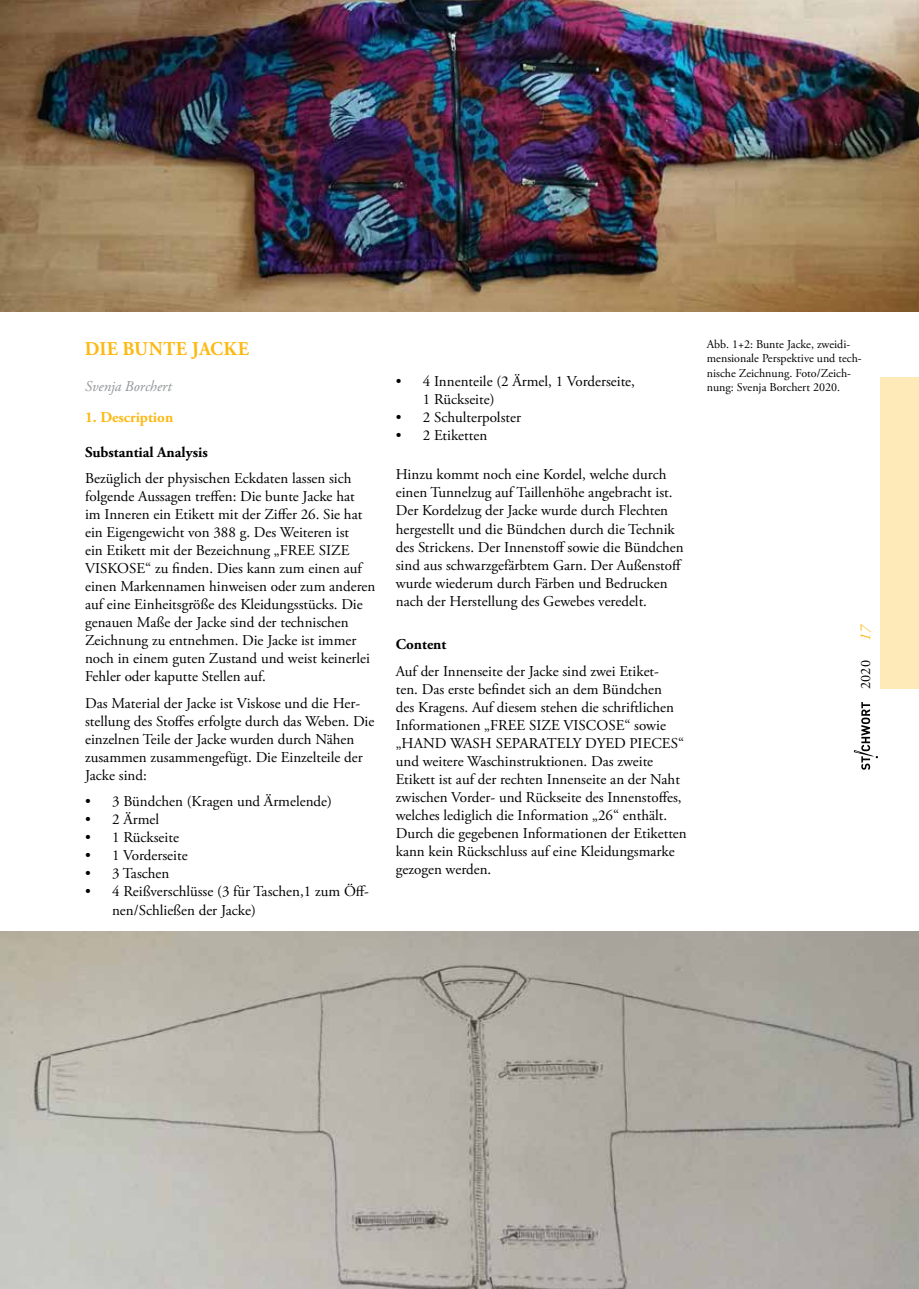
<style>
.page{position:relative;width:919px;height:1289px;background:#fff}
.page>*{position:absolute;margin:0;border:0;box-sizing:border-box;transform-origin:0 0}
.t1{font:700 19.5px "Adobe Garamond Pro";color:#fdb913;scale:.95 1}
.t2{font:15px/18px "Adobe Garamond Pro";color:#000}
.t3{font:700 15px "Adobe Garamond Pro";color:#000}
.t4{font:italic 15px "Adobe Garamond Pro";color:#939598}
.t5{font:700 15px "Adobe Garamond Pro";color:#fdb913}
.t6{font:italic 15px "Adobe Garamond Pro";color:#fdb913}
.t7{font:14.25px "Adobe Garamond Pro";color:#000}
.t8{font:12px/14.4px "Adobe Garamond Pro";color:#000}
</style>
<div class="page">
<img style="left:0;top:931px;width:918px;height:357px">
<div style="left:880px;top:377px;width:38px;height:311px;background:#feeab8"></div>
<svg style="left:853px;top:702px;width:25px;height:68px"></svg>
<img style="left:0;top:0;width:918px;height:311px">
<h1 class="t1" style="left:85px;top:337px;width:67px">die bunte</h1>
<h1 class="t1" style="left:192px;top:337px;width:14px">jacke</h1>
<p class="t4" style="left:85px;top:377px;width:88px">Svenja Borchert</p>
<p class="t5" style="left:85px;top:408px;width:90px">1. Description</p>
<p class="t3" style="left:85px;top:443px;width:124px">Substantial Analysis</p>
<p class="t2" style="left:85px;top:470px;width:292px">Bezüglich der physischen Eckdaten lassen sich folgende Aussagen treffen: Die bunte Jacke hat<br>im Inneren ein Etikett mit der Ziffer 26. Sie hat ein Eigengewicht von 388 g. Des Weiteren ist<br>ein Etikett mit der Bezeichnung „FREE SIZE VISKOSE“ zu finden. Dies kann zum einen auf einen Markennamen hinweisen oder zum anderen auf eine Einheitsgröße des Kleidungsstücks. Die genauen Maße der Jacke sind der technischen Zeichnung zu entnehmen. Die Jacke ist immer noch in einem guten Zustand und weist keinerlei Fehler oder kaputte Stellen auf.</p>
<p class="t2" style="left:85px;top:694px;width:291px">Das Material der Jacke ist Viskose und die Her&shy;stellung des Stoffes erfolgte durch das Weben. Die einzelnen Teile der Jacke wurden durch Nähen zusammen zusammengefügt. Die Einzelteile der Jacke sind:</p>
<p class="t2" style="left:85px;top:793px;width:248px">• 3 Bündchen (Kragen und Ärmelende)</p>
<p class="t2" style="left:85px;top:811px;width:76px">• 2 Ärmel</p>
<p class="t2" style="left:85px;top:829px;width:95px">• 1 Rückseite</p>
<p class="t2" style="left:85px;top:847px;width:104px">• 1 Vorderseite</p>
<p class="t2" style="left:85px;top:865px;width:86px">• 3 Taschen</p>
<p class="t2" style="left:112px;top:883px;width:258px;text-indent:-27px">• 4 Reißverschlüsse (3 für Taschen,1 zum Öff&shy;nen/Schließen der Jacke)</p>
<p class="t2" style="left:423px;top:373px;width:214px;text-indent:-27px">• 4 Innenteile (2 Ärmel, 1 Vorderseite,<br>1 Rückseite)</p>
<p class="t2" style="left:396px;top:409px;width:127px">• 2 Schulterpolster</p>
<p class="t2" style="left:396px;top:427px;width:93px">• 2 Etiketten</p>
<p class="t2" style="left:396px;top:466px;width:289px">Hinzu kommt noch eine Kordel, welche durch einen Tunnelzug auf Taillenhöhe angebracht ist.<br>Der Kordelzug der Jacke wurde durch Flechten hergestellt und die Bündchen durch die Technik des Strickens. Der Innenstoff sowie die Bündchen sind aus schwarzgefärbtem Garn. Der Außenstoff wurde wiederum durch Färben und Bedrucken nach der Herstellung des Gewebes veredelt.</p>
<p class="t3" style="left:396px;top:635px;width:52px">Content</p>
<p class="t2" style="left:396px;top:662px;width:292px">Auf der Innenseite der Jacke sind zwei Etiket-<br>ten. Das erste befindet sich an dem Bündchen<br>des Kragens. Auf diesem stehen die schriftlichen Informationen „FREE SIZE VISCOSE“ sowie „HAND WASH SEPARATELY DYED PIECES“ und weitere Waschinstruktionen. Das zweite Etikett ist auf der rechten Innenseite an der Naht zwischen Vorder- und Rückseite des Innenstoffes, welches lediglich die Information „26“ enthält.<br>Durch die gegebenen Informationen der Etiketten kann kein Rückschluss auf eine Kleidungsmarke gezogen werden.</p>
<p class="t8" style="left:706px;top:337px;width:156px">Abb. 1+2: Bunte Jacke, zweidi&shy;mensionale Perspektive und tech&shy;nische Zeichnung. Foto/Zeich&shy;nung: Svenja Borchert 2020.</p>
<p class="t6" style="left:856px;top:640px;width:18px;rotate:-90deg">17</p>
<p class="t7" style="left:856px;top:689px;width:30px;rotate:-90deg">2020</p>
</div>
